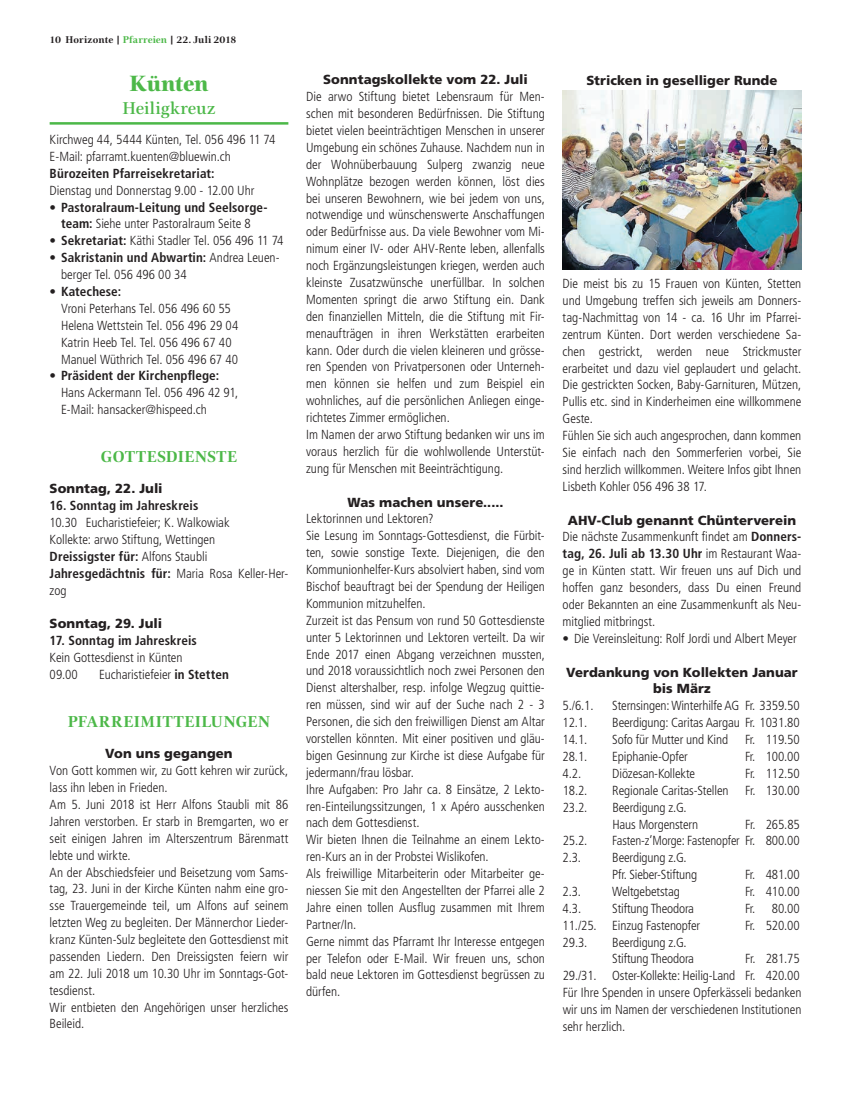
<style>
.page{position:relative;width:851px;height:1099px;background:#fff}
.page>*{position:absolute;margin:0;border:0;box-sizing:border-box;transform-origin:0 0}
.t1{font:800 22.5px "Civita";letter-spacing:-.01em;color:#4cb848}
.t2{font:500 17.5px "Civita";letter-spacing:.005em;color:#4cb848}
.t3{font:700 16.12px "Civita";letter-spacing:.02em;color:#4cb848}
.t4{font:300 condensed 13.12px/16.9px "Frutiger LT Std";color:#231f20}
.t5{font:900 13.12px/16.9px "Frutiger LT Std";letter-spacing:.005em;color:#231f20;text-align:center}
.t6{font:700 condensed 13.12px/16.9px "Frutiger LT Std";letter-spacing:.005em;color:#231f20;text-align:center}
.t7{font:700 10px "Civita";letter-spacing:.005em;color:#231f20}
.s1{color:#4cb848}
.s2{font-weight:300}
.s3{font-weight:700}
.s4{font-weight:900;font-stretch:normal}
</style>
<div class="page">
<hr style="left:50px;top:122px;width:238px;height:3px;background:#4cb848">
<img style="left:562px;top:90px;width:239px;height:179px">
<p class="t7" style="left:50px;top:33px;width:188px">10 Horizonte | <span class="s1">Pfarreien</span> | 22. Juli 2018</p>
<h1 class="t1" style="left:129px;top:68px;width:80px">Künten</h1>
<h2 class="t2" style="left:122px;top:96px;width:94px">Heiligkreuz</h2>
<p class="t4" style="left:50px;top:131px;width:227px">Kirchweg 44, 5444 Künten, Tel. 056 496 11 74<br>E-Mail: pfarramt.kuenten@bluewin.ch</p>
<p class="t6" style="left:50px;top:165px;width:166px">Bürozeiten Pfarreisekretariat:</p>
<p class="t4" style="left:50px;top:182px;width:206px">Dienstag und Donnerstag 9.00 - 12.00 Uhr</p>
<p class="t6" style="left:50px;top:198px;width:219px"><span class="s2">•</span> Pastoralraum-Leitung und Seelsorge&shy;team: <span class="s2">Siehe unter Pastoralraum Seite 8</span></p>
<p class="t4" style="left:50px;top:232px;width:235px">• <span class="s3">Sekretariat:</span> Käthi Stadler Tel. 056 496 11 74</p>
<p class="t4" style="left:61px;top:249px;width:220px;text-indent:-11px">• <span class="s3">Sakristanin und Abwartin:</span> Andrea Leuen&shy;berger Tel. 056 496 00 34</p>
<p class="t4" style="left:61px;top:283px;width:179px;text-indent:-11px">• <span class="s3">Katechese:<br></span>Vroni Peterhans Tel. 056 496 60 55<br>Helena Wettstein Tel. 056 496 29 04<br>Katrin Heeb Tel. Tel. 056 496 67 40<br>Manuel Wüthrich Tel. 056 496 67 40</p>
<p class="t4" style="left:61px;top:367px;width:179px;text-indent:-11px">• <span class="s3">Präsident der Kirchenpflege:<br></span>Hans Ackermann Tel. 056 496 42 91,<br>E-Mail: hansacker@hispeed.ch</p>
<p class="t3" style="left:101px;top:446px;width:138px">GOTTESDIENSTE</p>
<p class="t5" style="left:50px;top:480px;width:114px">Sonntag, 22. Juli</p>
<p class="t6" style="left:50px;top:497px;width:150px">16. Sonntag im Jahreskreis</p>
<p class="t4" style="left:50px;top:514px;width:240px">10.30 Eucharistiefeier; K. Walkowiak<br>Kollekte: arwo Stiftung, Wettingen<br><span class="s3">Dreissigster für:</span> Alfons Staubli<br><span class="s3">Jahresgedächtnis für:</span> Maria Rosa Keller-Her&shy;zog</p>
<p class="t5" style="left:50px;top:615px;width:114px">Sonntag, 29. Juli</p>
<p class="t6" style="left:50px;top:632px;width:149px">17. Sonntag im Jahreskreis</p>
<p class="t4" style="left:50px;top:649px;width:134px">Kein Gottesdienst in Künten<br>09.00</p>
<p class="t4" style="left:99px;top:666px;width:131px">Eucharistiefeier <span class="s3">in Stetten</span></p>
<p class="t3" style="left:68px;top:711px;width:204px">PFARREIMITTEILUNGEN</p>
<p class="t5" style="left:105px;top:745px;width:129px">Von uns gegangen</p>
<p class="t4" style="left:50px;top:762px;width:240px">Von Gott kommen wir, zu Gott kehren wir zurück, lass ihn leben in Frieden.<br>Am 5. Juni 2018 ist Herr Alfons Staubli mit 86<br>Jahren verstorben. Er starb in Bremgarten, wo er seit einigen Jahren im Alterszentrum Bärenmatt lebte und wirkte.<br>An der Abschiedsfeier und Beisetzung vom Sams&shy;tag, 23. Juni in der Kirche Künten nahm eine gro&shy;sse Trauergemeinde teil, um Alfons auf seinem letzten Weg zu begleiten. Der Männerchor Lieder&shy;kranz Künten-Sulz begleitete den Gottesdienst mit passenden Liedern. Den Dreissigsten feiern wir am 22. Juli 2018 um 10.30 Uhr im Sonntags-Got&shy;tesdienst.<br>Wir entbieten den Angehörigen unser herzliches Beileid.</p>
<p class="t5" style="left:323px;top:71px;width:206px">Sonntagskollekte vom 22. Juli</p>
<p class="t4" style="left:306px;top:88px;width:240px">Die arwo Stiftung bietet Lebensraum für Men&shy;schen mit besonderen Bedürfnissen. Die Stiftung bietet vielen beeinträchtigen Menschen in unserer Umgebung ein schönes Zuhause. Nachdem nun in der Wohnüberbauung Sulperg zwanzig neue Wohnplätze bezogen werden können, löst dies bei unseren Bewohnern, wie bei jedem von uns, notwendige und wünschenswerte Anschaffungen oder Bedürfnisse aus. Da viele Bewohner vom Mi&shy;nimum einer IV- oder AHV-Rente leben, allenfalls noch Ergänzungsleistungen kriegen, werden auch kleinste Zusatzwünsche unerfüllbar. In solchen Momenten springt die arwo Stiftung ein. Dank den finanziellen Mitteln, die die Stiftung mit Fir&shy;menaufträgen in ihren Werkstätten erarbeiten kann. Oder durch die vielen kleineren und grösse&shy;ren Spenden von Privatpersonen oder Unterneh&shy;men können sie helfen und zum Beispiel ein wohnliches, auf die persönlichen Anliegen einge&shy;richtetes Zimmer ermöglichen.<br>Im Namen der arwo Stiftung bedanken wir uns im voraus herzlich für die wohlwollende Unterstüt&shy;zung für Menschen mit Beeinträchtigung.</p>
<p class="t5" style="left:347px;top:493px;width:157px">Was machen unsere.....</p>
<p class="t4" style="left:306px;top:510px;width:240px">Lektorinnen und Lektoren?<br>Sie Lesung im Sonntags-Gottesdienst, die Fürbit&shy;ten, sowie sonstige Texte. Diejenigen, die den Kommunionhelfer-Kurs absolviert haben, sind vom Bischof beauftragt bei der Spendung der Heiligen Kommunion mitzuhelfen.<br>Zurzeit ist das Pensum von rund 50 Gottesdienste unter 5 Lektorinnen und Lektoren verteilt. Da wir Ende 2017 einen Abgang verzeichnen mussten, und 2018 voraussichtlich noch zwei Personen den Dienst altershalber, resp. infolge Wegzug quittie&shy;ren müssen, sind wir auf der Suche nach 2 - 3<br>Personen, die sich den freiwilligen Dienst am Altar vorstellen könnten. Mit einer positiven und gläu&shy;bigen Gesinnung zur Kirche ist diese Aufgabe für jedermann/frau lösbar.<br>Ihre Aufgaben: Pro Jahr ca. 8 Einsätze, 2 Lekto&shy;ren-Einteilungssitzungen, 1 x Apéro ausschenken nach dem Gottesdienst.<br>Wir bieten Ihnen die Teilnahme an einem Lekto&shy;ren-Kurs an in der Probstei Wislikofen.<br>Als freiwillige Mitarbeiterin oder Mitarbeiter ge&shy;niessen Sie mit den Angestellten der Pfarrei alle 2<br>Jahre einen tollen Ausflug zusammen mit Ihrem Partner/In.<br>Gerne nimmt das Pfarramt Ihr Interesse entgegen per Telefon oder E-Mail. Wir freuen uns, schon bald neue Lektoren im Gottesdienst begrüssen zu dürfen.</p>
<p class="t5" style="left:586px;top:71px;width:192px">Stricken in geselliger Runde</p>
<p class="t4" style="left:562px;top:275px;width:240px">Die meist bis zu 15 Frauen von Künten, Stetten und Umgebung treffen sich jeweils am Donners&shy;tag-Nachmittag von 14 - ca. 16 Uhr im Pfarrei&shy;zentrum Künten. Dort werden verschiedene Sa&shy;chen gestrickt, werden neue Strickmuster erarbeitet und dazu viel geplaudert und gelacht.<br>Die gestrickten Socken, Baby-Garnituren, Mützen, Pullis etc. sind in Kinderheimen eine willkommene Geste.<br>Fühlen Sie sich auch angesprochen, dann kommen Sie einfach nach den Sommerferien vorbei, Sie sind herzlich willkommen. Weitere Infos gibt Ihnen Lisbeth Kohler 056 496 38 17.</p>
<p class="t4" style="left:562px;top:511px;width:240px;text-indent:5px"><span class="s4">AHV-Club genannt Chünterverein </span>Die nächste Zusammenkunft findet am <span class="s3">Donners&shy;tag, 26. Juli ab 13.30 Uhr</span> im Restaurant Waa&shy;ge in Künten statt. Wir freuen uns auf Dich und hoffen ganz besonders, dass Du einen Freund oder Bekannten an eine Zusammenkunft als Neu&shy;mitglied mitbringst.</p>
<p class="t4" style="left:562px;top:630px;width:235px">• Die Vereinsleitung: Rolf Jordi und Albert Meyer</p>
<p class="t5" style="left:566px;top:663px;width:233px">Verdankung von Kollekten Januar bis März</p>
<p class="t4" style="left:562px;top:697px;width:32px">5./6.1.</p>
<p class="t4" style="left:612px;top:697px;width:189px">Sternsingen: Winterhilfe AG Fr. 3359.50</p>
<p class="t4" style="left:562px;top:714px;width:26px">12.1.</p>
<p class="t4" style="left:612px;top:714px;width:189px">Beerdigung: Caritas Aargau Fr. 1031.80</p>
<p class="t4" style="left:562px;top:731px;width:26px">14.1.</p>
<p class="t4" style="left:612px;top:731px;width:117px">Sofo für Mutter und Kind</p>
<p class="t4" style="left:745px;top:731px;width:56px">Fr. 119.50</p>
<p class="t4" style="left:562px;top:748px;width:26px">28.1.</p>
<p class="t4" style="left:612px;top:748px;width:77px">Epiphanie-Opfer</p>
<p class="t4" style="left:745px;top:748px;width:56px">Fr. 100.00</p>
<p class="t4" style="left:562px;top:765px;width:20px">4.2.</p>
<p class="t4" style="left:612px;top:765px;width:84px">Diözesan-Kollekte</p>
<p class="t4" style="left:745px;top:765px;width:56px">Fr. 112.50</p>
<p class="t4" style="left:562px;top:782px;width:26px">18.2.</p>
<p class="t4" style="left:612px;top:782px;width:118px">Regionale Caritas-Stellen</p>
<p class="t4" style="left:745px;top:782px;width:56px">Fr. 130.00</p>
<p class="t4" style="left:562px;top:798px;width:26px">23.2.</p>
<p class="t4" style="left:612px;top:798px;width:87px">Beerdigung z.G.<br>Haus Morgenstern</p>
<p class="t4" style="left:745px;top:815px;width:56px">Fr. 265.85</p>
<p class="t4" style="left:562px;top:832px;width:26px">25.2.</p>
<p class="t4" style="left:612px;top:832px;width:189px">Fasten-z’Morge: Fastenopfer Fr. 800.00</p>
<p class="t4" style="left:562px;top:849px;width:20px">2.3.</p>
<p class="t4" style="left:612px;top:849px;width:86px">Beerdigung z.G.<br>Pfr. Sieber-Stiftung</p>
<p class="t4" style="left:745px;top:866px;width:56px">Fr. 481.00</p>
<p class="t4" style="left:562px;top:883px;width:20px">2.3.</p>
<p class="t4" style="left:612px;top:883px;width:69px">Weltgebetstag</p>
<p class="t4" style="left:745px;top:883px;width:56px">Fr. 410.00</p>
<p class="t4" style="left:562px;top:900px;width:20px">4.3.</p>
<p class="t4" style="left:612px;top:900px;width:83px">Stiftung Theodora</p>
<p class="t4" style="left:745px;top:900px;width:56px">Fr. 80.00</p>
<p class="t4" style="left:562px;top:916px;width:139px">11./25. Einzug Fastenopfer</p>
<p class="t4" style="left:745px;top:916px;width:56px">Fr. 520.00</p>
<p class="t4" style="left:562px;top:933px;width:26px">29.3.</p>
<p class="t4" style="left:612px;top:933px;width:83px">Beerdigung z.G.<br>Stiftung Theodora</p>
<p class="t4" style="left:562px;top:950px;width:240px;text-indent:182px">Fr. 281.75<br>29./31. Oster-Kollekte: Heilig-Land Fr. 420.00<br>Für Ihre Spenden in unsere Opferkässeli bedanken wir uns im Namen der verschiedenen Institutionen sehr herzlich.</p>
</div>
